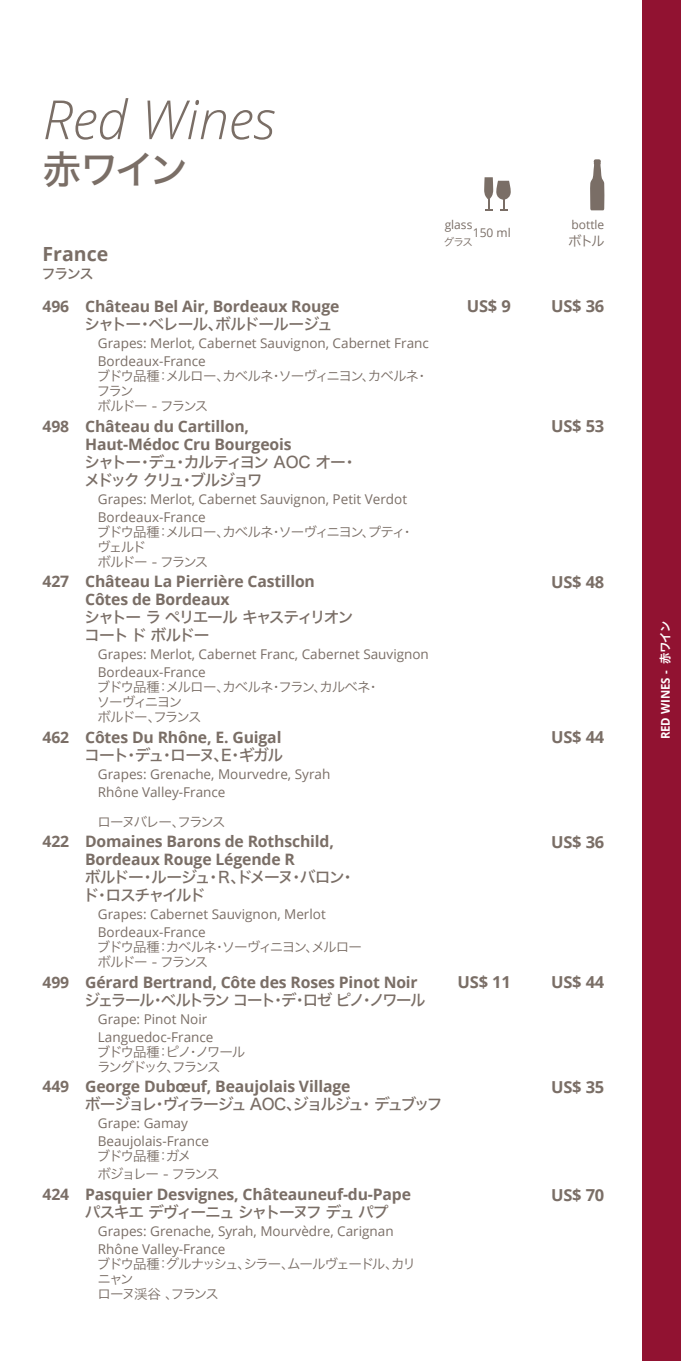
<style>
.page{position:relative;width:681px;height:1361px;background:#fff}
.page>*{position:absolute;margin:0;border:0;box-sizing:border-box;transform-origin:0 0}
.t1{font:italic 300 54px "Open Sans";color:#7a6e66}
.t2{font:39px "Hiragino Sans W5";color:#7a6e66}
.t3{font:700 19.5px "Open Sans";color:#7a6e66}
.t4{font:700 16.5px "Open Sans";letter-spacing:-.01em;color:#7a6e66}
.t5{font:700 15.75px/18px "Open Sans";letter-spacing:-.01em;color:#7a6e66}
.t6{font:15.75px/18px "Hiragino Sans W5";letter-spacing:-.105em;color:#7a6e66}
.t7{font:15.75px "Hiragino Sans W5";letter-spacing:-.08em;color:#7a6e66}
.t8{font:14.25px "Hiragino Sans W5";color:#7a6e66}
.t9{font:13.5px/18px "Open Sans";color:#7a6e66}
.t10{font:13.5px/15px "Hiragino Sans W3";letter-spacing:-.12em;color:#7a6e66}
.t11{font:13.5px/15px "Hiragino Sans W3";letter-spacing:-.09em;color:#7a6e66}
.t12{font:13.5px/15px "Hiragino Sans W3";letter-spacing:-.1em;color:#7a6e66}
.t13{font:12px "Open Sans";color:#7a6e66}
.t14{font:700 12px "Open Sans";color:#fff;scale:.95 1}
.t15{font:10.5px "Hiragino Sans W3";color:#7a6e66}
.s1{font-family:"Hiragino Sans W6";font-weight:400}
</style>
<div class="page">
<svg style="left:484px;top:177px;width:26px;height:33px"></svg>
<svg style="left:590px;top:159px;width:14px;height:51px"></svg>
<div style="left:642px;top:0;width:38px;height:1361px;background:#911231"></div>
<h1 class="t1" style="left:43px;top:82px;width:234px">Red Wines</h1>
<h2 class="t2" style="left:43px;top:134px;width:147px">赤ワイン</h2>
<h3 class="t3" style="left:43px;top:240px;width:67px">France</h3>
<p class="t8" style="left:42px;top:260px;width:53px">フランス</p>
<p class="t5" style="left:43px;top:297px;width:298px">496 Château Bel Air, Bordeaux Rouge</p>
<p class="t7" style="left:84px;top:310px;width:250px">シャトー・ベレール、ボルドールージュ</p>
<p class="t9" style="left:98px;top:334px;width:332px">Grapes: Merlot, Cabernet Sauvignon, Cabernet Franc<br>Bordeaux-France</p>
<p class="t11" style="left:97px;top:367px;width:333px">ブドウ品種：メルロー、カベルネ・ソーヴィニヨン、カベルネ・フラン<br>ボルドー - フランス</p>
<p class="t5" style="left:85px;top:416px;width:208px;text-indent:-43px">498 Château du Cartillon,<br>Haut-Médoc Cru Bourgeois</p>
<p class="t6" style="left:84px;top:452px;width:275px">シャトー・デュ・カルティヨン AOC オー・メドック クリュ・ブルジョワ</p>
<p class="t9" style="left:98px;top:489px;width:310px">Grapes: Merlot, Cabernet Sauvignon, Petit Verdot<br>Bordeaux-France</p>
<p class="t10" style="left:97px;top:523px;width:318px">ブドウ品種：メルロー、カベルネ・ソーヴィニヨン、プティ・ヴェルド<br>ボルドー - フランス</p>
<p class="t5" style="left:85px;top:572px;width:231px;text-indent:-43px">427 Château La Pierrière Castillon<br>Côtes de Bordeaux</p>
<p class="t6" style="left:84px;top:607px;width:270px">シャトー ラ ペリエール キャスティリオンコート ド ボルドー</p>
<p class="t9" style="left:98px;top:645px;width:332px">Grapes: Merlot, Cabernet Franc, Cabernet Sauvignon<br>Bordeaux-France</p>
<p class="t11" style="left:97px;top:678px;width:284px">ブドウ品種：メルロー、カベルネ・フラン、カルベネ・ソーヴィニヨン<br>ボルドー、フランス</p>
<p class="t5" style="left:43px;top:727px;width:240px">462 Côtes Du Rhône, E. Guigal</p>
<p class="t6" style="left:84px;top:745px;width:200px">コート・デュ・ローヌ、E・ギガル</p>
<p class="t9" style="left:98px;top:764px;width:234px">Grapes: Grenache, Mourvedre, Syrah<br>Rhône Valley-France</p>
<p class="t10" style="left:97px;top:813px;width:130px">ローヌバレー、フランス</p>
<p class="t5" style="left:43px;top:832px;width:293px;text-align:center">422 Domaines Barons de Rothschild,<br>Bordeaux Rouge Légende R</p>
<p class="t6" style="left:84px;top:867px;width:273px">ボルドー・ルージュ・Ｒ、ドメーヌ・バロン・ド・ロスチャイルド</p>
<p class="t9" style="left:98px;top:905px;width:229px">Grapes: Cabernet Sauvignon, Merlot<br>Bordeaux-France</p>
<p class="t12" style="left:97px;top:939px;width:266px">ブドウ品種：カベルネ・ソーヴィニヨン、メルローボルドー - フランス</p>
<p class="t5" style="left:43px;top:972px;width:376px">499 Gérard Bertrand, Côte des Roses Pinot Noir</p>
<p class="t6" style="left:84px;top:990px;width:342px">ジェラール・ベルトラン コート・デ・ロゼ ピノ・ノワール</p>
<p class="t9" style="left:98px;top:1009px;width:117px">Grape: Pinot Noir<br>Languedoc-France</p>
<p class="t10" style="left:97px;top:1043px;width:150px">ブドウ品種：ピノ・ノワールラングドック、フランス</p>
<p class="t13" style="left:444px;top:217px;width:29px">glass</p>
<p class="t13" style="left:472px;top:225px;width:39px">150 ml</p>
<p class="t15" style="left:443px;top:232px;width:31px">グラス</p>
<p class="t13" style="left:571px;top:217px;width:34px">bottle</p>
<p class="t10" style="left:568px;top:232px;width:38px">ボトル</p>
<p class="t4" style="left:466px;top:295px;width:46px">US$ 9</p>
<p class="t4" style="left:550px;top:295px;width:55px">US$ 36</p>
<p class="t4" style="left:551px;top:414px;width:55px">US$ 53</p>
<p class="t4" style="left:551px;top:570px;width:55px">US$ 48</p>
<p class="t4" style="left:551px;top:725px;width:55px">US$ 44</p>
<p class="t4" style="left:551px;top:830px;width:55px">US$ 36</p>
<p class="t4" style="left:457px;top:971px;width:55px">US$ 11</p>
<p class="t4" style="left:550px;top:971px;width:55px">US$ 44</p>
<p class="t5" style="left:43px;top:1077px;width:309px">449 George Dubœuf, Beaujolais Village</p>
<p class="t6" style="left:85px;top:1094px;width:359px">ボージョレ・ヴィラージュ AOC、ジョルジュ・ デュブッフ</p>
<p class="t9" style="left:98px;top:1114px;width:113px">Grape: Gamay<br>Beaujolais-France</p>
<p class="t10" style="left:97px;top:1146px;width:124px;line-height:18px">ブドウ品種：ガメ<br>ボジョレー - フランス</p>
<p class="t5" style="left:43px;top:1185px;width:370px">424 Pasquier Desvignes, Châteauneuf-du-Pape</p>
<p class="t6" style="left:85px;top:1202px;width:305px">パスキエ デヴィーニュ シャトーヌフ デュ パプ</p>
<p class="t9" style="left:98px;top:1221px;width:297px">Grapes: Grenache, Syrah, Mourvèdre, Carignan<br>Rhône Valley-France</p>
<p class="t10" style="left:97px;top:1255px;width:320px">ブドウ品種：グルナッシュ、シラー、ムールヴェードル、カリニャン<br>ローヌ渓谷 、フランス</p>
<p class="t4" style="left:550px;top:1075px;width:55px">US$ 35</p>
<p class="t4" style="left:551px;top:1183px;width:55px">US$ 70</p>
<p class="t14" style="left:656px;top:739px;width:126px;rotate:-90deg">RED WINES - <span class="s1">赤ワイン</span></p>
</div>
